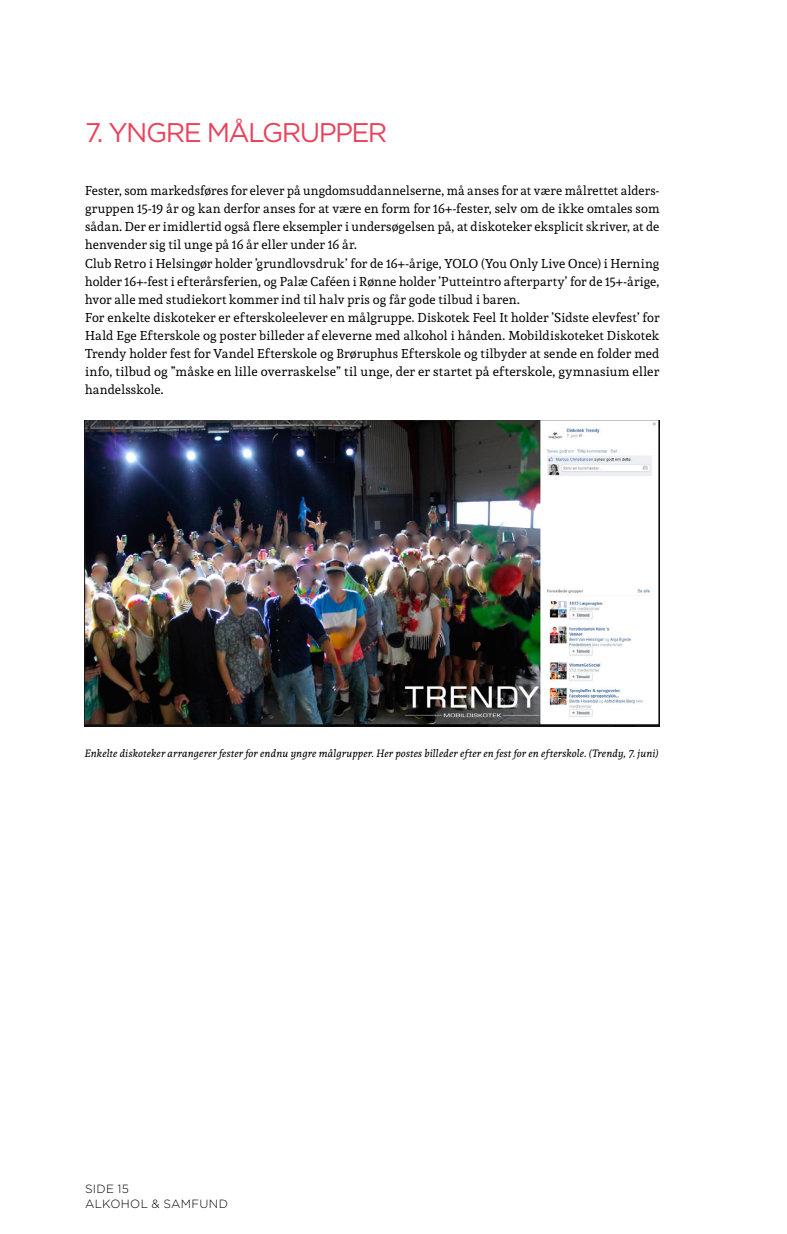
<style>
.page{position:relative;width:787px;height:1234px;background:#fff}
.page>*{position:absolute;margin:0;border:0;box-sizing:border-box;transform-origin:0 0}
.Afsnit_Overskrift{font:27px "Gotham";letter-spacing:-.06em;color:#e9435c}
.Brødtekst{font:12.75px/18px "Andada";letter-spacing:.02em;color:#000;text-align:justify}
.t1{font:300 11.85px/14.9px "Gotham";letter-spacing:.025em;color:#000}
.Billedetekst{font:italic 10.5px "Andada";letter-spacing:.015em;color:#000}
</style>
<div class="page">
<img style="left:85px;top:420px;width:574px;height:306px">
<p class="Afsnit_Overskrift" style="left:85px;top:117px;width:304px">7. YNGRE MÅLGRUPPER</p>
<p class="Brødtekst" style="left:85px;top:182px;width:576px">Fester, som markedsføres for elever på ungdomsuddannelserne, må anses for at være målrettet alders&shy;gruppen 15-19 år og kan derfor anses for at være en form for 16+-fester, selv om de ikke omtales som sådan. Der er imidlertid også flere eksempler i undersøgelsen på, at diskoteker eksplicit skriver, at de henvender sig til unge på 16 år eller under 16 år.</p>
<p class="Brødtekst" style="left:85px;top:254px;width:576px">Club Retro i Helsingør holder ’grundlovsdruk’ for de 16+-årige, YOLO (You Only Live Once) i Herning holder 16+-fest i efterårsferien, og Palæ Caféen i Rønne holder ’Putteintro afterparty’ for de 15+-årige, hvor alle med studiekort kommer ind til halv pris og får gode tilbud i baren.</p>
<p class="Brødtekst" style="left:85px;top:308px;width:576px">For enkelte diskoteker er efterskoleelever en målgruppe. Diskotek Feel It holder ’Sidste elevfest’ for Hald Ege Efterskole og poster billeder af eleverne med alkohol i hånden. Mobildiskoteket Diskotek Trendy holder fest for Vandel Efterskole og Brøruphus Efterskole og tilbyder at sende en folder med info, tilbud og ”måske en lille overraskelse” til unge, der er startet på efterskole, gymnasium eller handelsskole.</p>
<p class="Billedetekst" style="left:85px;top:746px;width:575px">Enkelte diskoteker arrangerer fester for endnu yngre målgrupper. Her postes billeder efter en fest for en efterskole. (Trendy, 7. juni)</p>
<p class="t1" style="left:85px;top:1180px;width:144px">SIDE 15<br>ALKOHOL &amp; SAMFUND</p>
</div>
